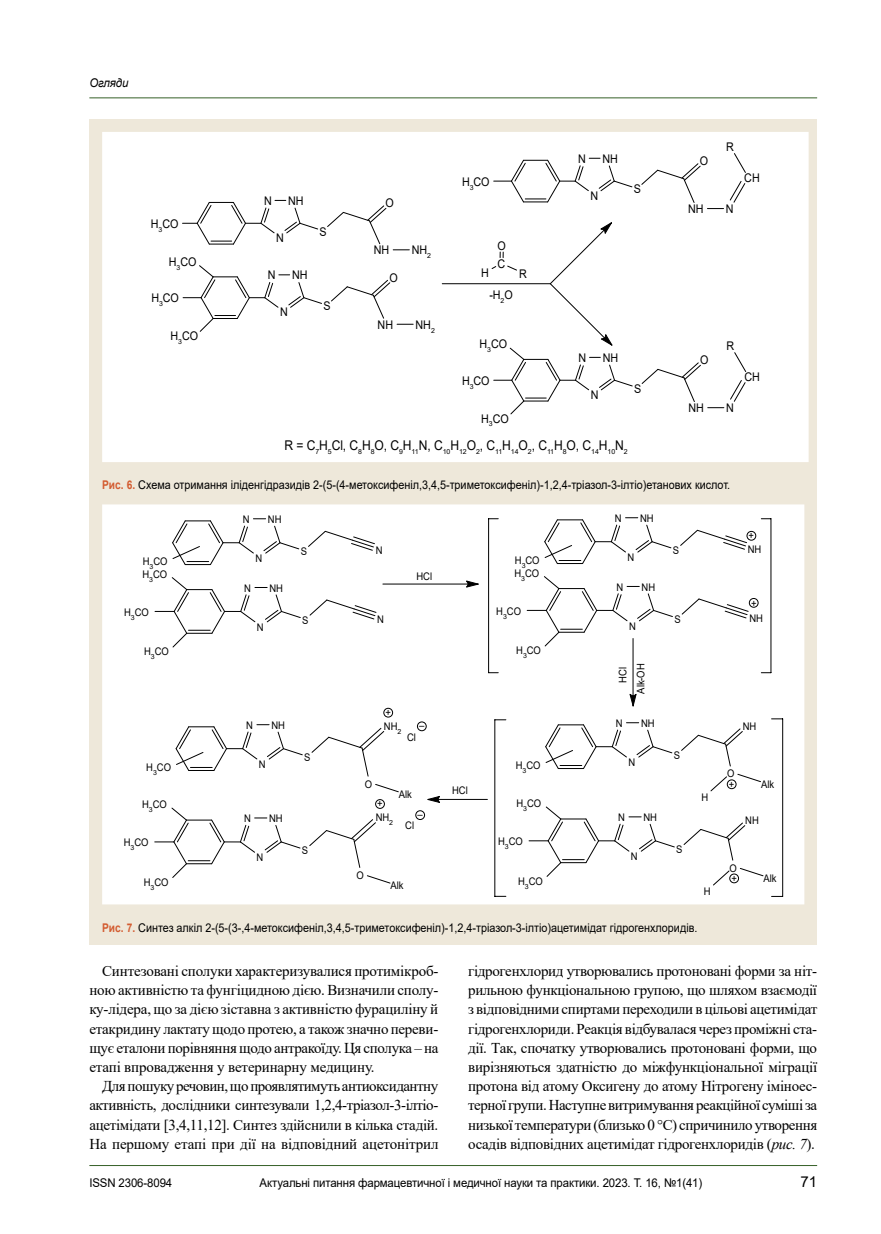
<style>
.page{position:relative;width:881px;height:1234px;background:#fff}
.page>*{position:absolute;margin:0;border:0;box-sizing:border-box;transform-origin:0 0}
.tecst{font:15px/19.2px "Times New Roman";letter-spacing:-.01em;color:#000;text-align:justify}
.t1{font:15px "Arial";color:#000}
.t2{font:13.35px "Arial";color:#000;scale:.9 1}
.примечание{font:12px "Arial";color:#000;scale:.9 1}
.примечание-2{font:12px "Arial";color:#000;scale:.95 1}
.t3{font:italic 12px "Arial";letter-spacing:-.01em;color:#000;scale:.95 1}
.t4{font:11.85px "Arial";letter-spacing:-.005em;color:#000;scale:.9 1}
.t5{font:10.5px "Arial";letter-spacing:-.005em;color:#000;scale:.9 1}
.s1{font-weight:700;color:#d35c31}
.s2{font-style:italic}
</style>
<div class="page">
<hr style="left:89px;top:1164px;width:727px;height:1px;background:#366128">
<hr style="left:89px;top:97px;width:727px;height:1px;background:#366128">
<div style="left:89px;top:119px;width:727px;height:825px;background:#eee8da"></div>
<div style="left:102px;top:132px;width:707px;height:330px;background:#fff"></div>
<div style="left:102px;top:504px;width:703px;height:401px;background:#fff"></div>
<p class="t3" style="left:89px;top:75px;width:43px">Огляди</p>
<p class="t4" style="left:151px;top:215px;width:32px">H<sub>3</sub>CO</p>
<p class="t4" style="left:169px;top:253px;width:32px">H<sub>3</sub>CO</p>
<p class="t4" style="left:151px;top:290px;width:32px">H<sub>3</sub>CO</p>
<p class="t4" style="left:170px;top:327px;width:32px">H<sub>3</sub>CO</p>
<p class="t4" style="left:264px;top:193px;width:10px">N</p>
<p class="t4" style="left:288px;top:193px;width:19px">NH</p>
<p class="t4" style="left:276px;top:230px;width:10px">N</p>
<p class="t4" style="left:268px;top:267px;width:10px">N</p>
<p class="t4" style="left:292px;top:267px;width:19px">NH</p>
<p class="t4" style="left:280px;top:304px;width:10px">N</p>
<p class="t4" style="left:319px;top:223px;width:9px">S</p>
<p class="t4" style="left:323px;top:297px;width:9px">S</p>
<p class="t4" style="left:462px;top:173px;width:32px">H<sub>3</sub>CO</p>
<p class="t4" style="left:385px;top:195px;width:11px">O</p>
<p class="t4" style="left:373px;top:242px;width:19px">NH</p>
<p class="t4" style="left:389px;top:269px;width:11px">O</p>
<p class="t4" style="left:411px;top:242px;width:23px">NH<sub>2</sub></p>
<p class="t4" style="left:481px;top:264px;width:10px">H</p>
<p class="t4" style="left:497px;top:237px;width:11px">O</p>
<p class="t4" style="left:497px;top:256px;width:10px">C</p>
<p class="t4" style="left:519px;top:265px;width:10px">R</p>
<p class="t4" style="left:489px;top:287px;width:27px">-H<sub>2</sub>O</p>
<p class="t4" style="left:377px;top:316px;width:19px">NH</p>
<p class="t4" style="left:415px;top:316px;width:23px">NH<sub>2</sub></p>
<p class="t4" style="left:479px;top:336px;width:32px">H<sub>3</sub>CO</p>
<p class="t4" style="left:462px;top:372px;width:32px">H<sub>3</sub>CO</p>
<p class="t4" style="left:481px;top:410px;width:32px">H<sub>3</sub>CO</p>
<p class="t4" style="left:578px;top:150px;width:10px">N</p>
<p class="t4" style="left:602px;top:150px;width:19px">NH</p>
<p class="t4" style="left:590px;top:187px;width:10px">N</p>
<p class="t4" style="left:633px;top:181px;width:9px">S</p>
<p class="t4" style="left:578px;top:349px;width:10px">N</p>
<p class="t4" style="left:602px;top:349px;width:19px">NH</p>
<p class="t4" style="left:590px;top:386px;width:10px">N</p>
<p class="t4" style="left:634px;top:380px;width:9px">S</p>
<p class="t2" style="left:284px;top:435px;width:383px">R = C<sub>7</sub>H<sub>5</sub>Cl, C<sub>8</sub>H<sub>8</sub>O, C<sub>9</sub>H<sub>11</sub>N, C<sub>10</sub>H<sub>12</sub>O<sub>2</sub>, C<sub>11</sub>H<sub>14</sub>O<sub>2</sub>, C<sub>11</sub>H<sub>8</sub>O, C<sub>14</sub>H<sub>10</sub>N<sub>2</sub></p>
<p class="t4" style="left:699px;top:153px;width:11px">O</p>
<p class="t4" style="left:687px;top:201px;width:19px">NH</p>
<p class="t4" style="left:726px;top:138px;width:10px">R</p>
<p class="t4" style="left:725px;top:201px;width:10px">N</p>
<p class="t4" style="left:744px;top:170px;width:19px">CH</p>
<p class="t4" style="left:699px;top:352px;width:11px">O</p>
<p class="t4" style="left:688px;top:400px;width:19px">NH</p>
<p class="t4" style="left:726px;top:337px;width:10px">R</p>
<p class="t4" style="left:726px;top:400px;width:10px">N</p>
<p class="t4" style="left:744px;top:369px;width:19px">CH</p>
<p class="примечание" style="left:102px;top:476px;width:699px"><span class="s1">Рис. 6.</span> Схема отримання іліденгідразидів 2-(5-(4-метоксифеніл,3,4,5-триметоксифеніл)-1,2,4-тріазол-3-ілтіо)етанових кислот.</p>
<p class="t5" style="left:143px;top:554px;width:29px">H<sub>3</sub>CO</p>
<p class="t5" style="left:142px;top:566px;width:29px">H<sub>3</sub>CO</p>
<p class="t5" style="left:124px;top:604px;width:29px">H<sub>3</sub>CO</p>
<p class="t5" style="left:144px;top:644px;width:29px">H<sub>3</sub>CO</p>
<p class="t5" style="left:146px;top:760px;width:29px">H<sub>3</sub>CO</p>
<p class="t5" style="left:142px;top:797px;width:29px">H<sub>3</sub>CO</p>
<p class="t5" style="left:124px;top:835px;width:29px">H<sub>3</sub>CO</p>
<p class="t5" style="left:144px;top:874px;width:29px">H<sub>3</sub>CO</p>
<p class="t5" style="left:243px;top:512px;width:9px">N</p>
<p class="t5" style="left:268px;top:512px;width:17px">NH</p>
<p class="t5" style="left:255px;top:551px;width:9px">N</p>
<p class="t5" style="left:244px;top:581px;width:9px">N</p>
<p class="t5" style="left:269px;top:581px;width:17px">NH</p>
<p class="t5" style="left:257px;top:619px;width:9px">N</p>
<p class="t5" style="left:300px;top:544px;width:8px">S</p>
<p class="t5" style="left:375px;top:543px;width:9px">N</p>
<p class="t5" style="left:302px;top:613px;width:8px">S</p>
<p class="t5" style="left:377px;top:611px;width:9px">N</p>
<p class="t5" style="left:416px;top:569px;width:19px">HCl</p>
<p class="t5" style="left:246px;top:718px;width:9px">N</p>
<p class="t5" style="left:271px;top:718px;width:17px">NH</p>
<p class="t5" style="left:259px;top:756px;width:9px">N</p>
<p class="t5" style="left:304px;top:750px;width:8px">S</p>
<p class="t5" style="left:244px;top:811px;width:9px">N</p>
<p class="t5" style="left:269px;top:811px;width:17px">NH</p>
<p class="t5" style="left:256px;top:850px;width:9px">N</p>
<p class="t5" style="left:302px;top:843px;width:8px">S</p>
<p class="t5" style="left:385px;top:705px;width:8px">+</p>
<p class="t5" style="left:384px;top:718px;width:21px">NH<sub>2</sub></p>
<p class="t5" style="left:419px;top:718px;width:7px">–</p>
<p class="t5" style="left:407px;top:729px;width:11px">Cl</p>
<p class="t5" style="left:365px;top:776px;width:10px">O</p>
<p class="t5" style="left:398px;top:787px;width:16px">Alk</p>
<p class="t5" style="left:377px;top:796px;width:8px">+</p>
<p class="t5" style="left:375px;top:809px;width:21px">NH<sub>2</sub></p>
<p class="t5" style="left:417px;top:807px;width:7px">–</p>
<p class="t5" style="left:405px;top:818px;width:11px">Cl</p>
<p class="t5" style="left:356px;top:867px;width:10px">O</p>
<p class="t5" style="left:390px;top:878px;width:16px">Alk</p>
<p class="t5" style="left:452px;top:783px;width:19px">HCl</p>
<p class="t5" style="left:514px;top:553px;width:29px">H<sub>3</sub>CO</p>
<p class="t5" style="left:514px;top:565px;width:29px">H<sub>3</sub>CO</p>
<p class="t5" style="left:496px;top:603px;width:29px">H<sub>3</sub>CO</p>
<p class="t5" style="left:516px;top:643px;width:29px">H<sub>3</sub>CO</p>
<p class="t5" style="left:515px;top:758px;width:29px">H<sub>3</sub>CO</p>
<p class="t5" style="left:516px;top:796px;width:29px">H<sub>3</sub>CO</p>
<p class="t5" style="left:498px;top:834px;width:29px">H<sub>3</sub>CO</p>
<p class="t5" style="left:518px;top:873px;width:29px">H<sub>3</sub>CO</p>
<p class="t5" style="left:614px;top:511px;width:9px">N</p>
<p class="t5" style="left:639px;top:511px;width:17px">NH</p>
<p class="t5" style="left:627px;top:550px;width:9px">N</p>
<p class="t5" style="left:616px;top:580px;width:9px">N</p>
<p class="t5" style="left:641px;top:580px;width:17px">NH</p>
<p class="t5" style="left:628px;top:618px;width:9px">N</p>
<p class="t5" style="left:615px;top:682px;width:19px;rotate:-90deg">HCl</p>
<p class="t5" style="left:633px;top:693px;width:35px;rotate:-90deg">Alk-OH</p>
<p class="t5" style="left:615px;top:716px;width:9px">N</p>
<p class="t5" style="left:640px;top:716px;width:17px">NH</p>
<p class="t5" style="left:628px;top:755px;width:9px">N</p>
<p class="t5" style="left:618px;top:810px;width:9px">N</p>
<p class="t5" style="left:643px;top:810px;width:17px">NH</p>
<p class="t5" style="left:630px;top:849px;width:9px">N</p>
<p class="t5" style="left:748px;top:528px;width:8px">+</p>
<p class="t5" style="left:672px;top:543px;width:8px">S</p>
<p class="t5" style="left:747px;top:542px;width:17px">NH</p>
<p class="t5" style="left:674px;top:612px;width:8px">S</p>
<p class="t5" style="left:750px;top:595px;width:8px">+</p>
<p class="t5" style="left:749px;top:610px;width:17px">NH</p>
<p class="t5" style="left:673px;top:748px;width:8px">S</p>
<p class="t5" style="left:676px;top:842px;width:8px">S</p>
<p class="t5" style="left:701px;top:789px;width:9px">H</p>
<p class="t5" style="left:703px;top:883px;width:9px">H</p>
<p class="t5" style="left:742px;top:718px;width:17px">NH</p>
<p class="t5" style="left:726px;top:766px;width:10px">O</p>
<p class="t5" style="left:728px;top:776px;width:8px">+</p>
<p class="t5" style="left:760px;top:776px;width:16px">Alk</p>
<p class="t5" style="left:745px;top:812px;width:17px">NH</p>
<p class="t5" style="left:729px;top:860px;width:10px">O</p>
<p class="t5" style="left:731px;top:870px;width:8px">+</p>
<p class="t5" style="left:763px;top:871px;width:16px">Alk</p>
<p class="примечание" style="left:102px;top:918px;width:662px"><span class="s1">Рис. 7.</span> Синтез алкіл 2-(5-(3-,4-метоксифеніл,3,4,5-триметоксифеніл)-1,2,4-тріазол-3-ілтіо)ацетимідат гідрогенхлоридів.</p>
<p class="tecst" style="left:89px;top:960px;width:350px;text-indent:13px">Синтезовані сполуки характеризувалися протимікроб&shy;ною активністю та фунгіцидною дією. Визначили сполу&shy;ку-лідера, що за дією зіставна з активністю фурациліну й етакридину лактату щодо протею, а також значно переви&shy;щує еталони порівняння щодо антракоїду. Ця сполука – на етапі впровадження у ветеринарну медицину.</p>
<p class="tecst" style="left:89px;top:1075px;width:350px;text-indent:13px">Для пошуку речовин, що проявлятимуть антиоксидантну активність, дослідники синтезували 1,2,4-тріазол-3-ілтіо&shy;ацетімідати [3,4,11,12]. Синтез здійснили в кілька стадій.<br>На першому етапі при дії на відповідний ацетонітрил</p>
<p class="tecst" style="left:468px;top:960px;width:350px">гідрогенхлорид утворювались протоновані форми за ніт&shy;рильною функціональною групою, що шляхом взаємодії з відповідними спиртами переходили в цільові ацетимідат гідрогенхлориди. Реакція відбувалася через проміжні ста&shy;дії. Так, спочатку утворювались протоновані форми, що вирізняються здатністю до міжфункціональної міграції протона від атому Оксигену до атому Нітрогену іміноес&shy;терної групи. Наступне витримування реакційної суміші за низької температури (близько 0 °С) спричинило утворення осадів відповідних ацетимідат гідрогенхлоридів (<span class="s2">рис. 7</span>).</p>
<p class="примечание-2" style="left:89px;top:1174px;width:89px">ISSN 2306-8094</p>
<p class="примечание-2" style="left:259px;top:1174px;width:467px">Актуальні питання фармацевтичної і медичної науки та практики. 2023. Т. 16, №1(41)</p>
<p class="t1" style="left:800px;top:1171px;width:18px">71</p>
</div>
